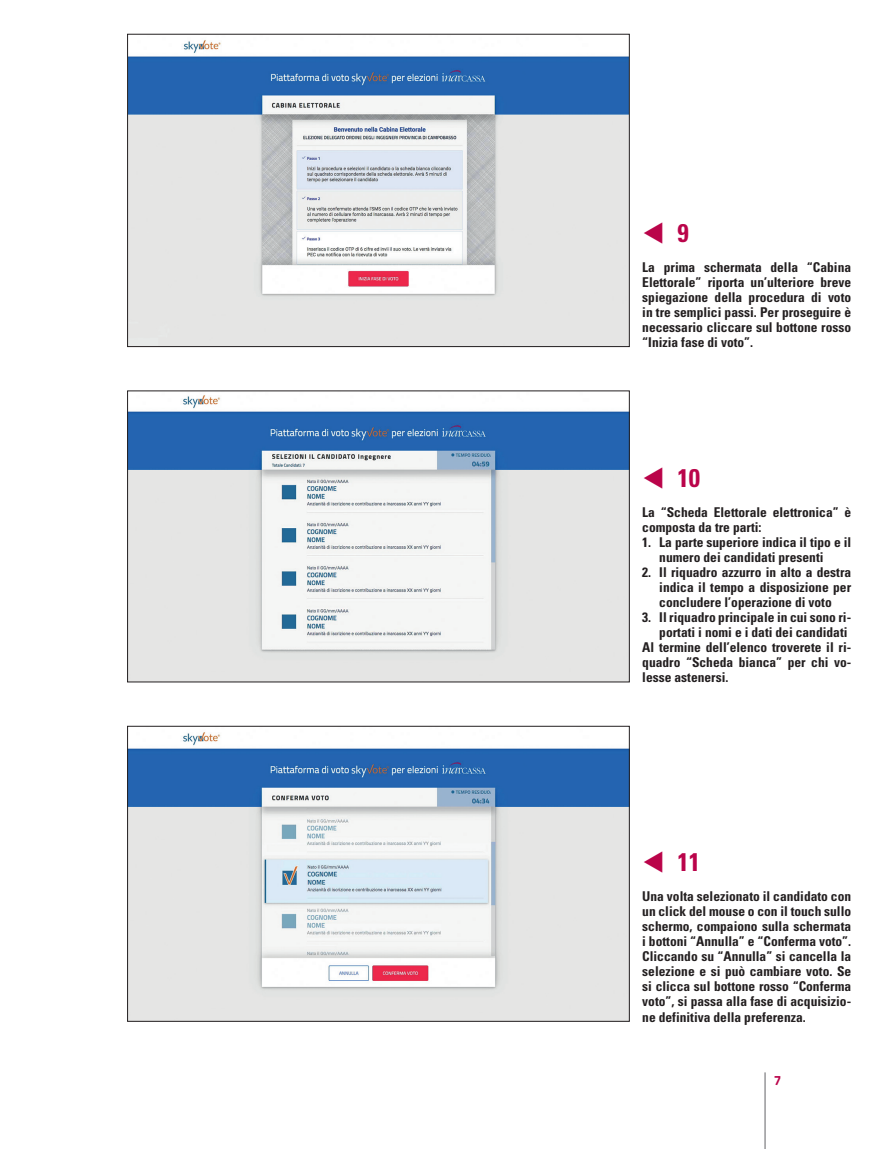
<style>
.page{position:relative;width:893px;height:1149px;background:#fff}
.page>*{position:absolute;margin:0;border:0;box-sizing:border-box;transform-origin:0 0}
.t1{font:700 condensed 25.5px "Univers LT Std";color:#ba044a}
.t2{font:700 condensed 13.5px/15px "Univers LT Std";color:#231f20;text-align:justify}
.t3{font:700 13.5px "Titillium";color:#ba044a}
</style>
<div class="page">
<hr style="left:765px;top:1071px;width:1px;height:77px;background:#636366">
<img style="left:129px;top:395px;width:498px;height:285px">
<img style="left:129px;top:732px;width:498px;height:287px">
<div style="left:127px;top:725px;width:502px;height:296px;border:1px solid #231f20"></div>
<img style="left:129px;top:40px;width:498px;height:304px">
<div style="left:127px;top:34px;width:502px;height:312px;border:1px solid #231f20"></div>
<h1 class="t1" style="left:642px;top:217px;width:48px">▼ 9</h1>
<p class="t2" style="left:642px;top:259px;width:210px">La prima schermata della “Cabina Elettorale” riporta un’ulteriore breve spiegazione della procedura di voto in tre semplici passi. Per proseguire è necessario cliccare sul bottone rosso “Inizia fase di voto”.</p>
<h1 class="t1" style="left:642px;top:462px;width:59px">▼ 10</h1>
<p class="t2" style="left:642px;top:504px;width:210px">La “Scheda Elettorale elettronica” è composta da tre parti:</p>
<p class="t2" style="left:659px;top:534px;width:193px;text-indent:-17px">1. La parte superiore indica il tipo e il numero dei candidati presenti</p>
<p class="t2" style="left:659px;top:564px;width:193px;text-indent:-17px">2. Il riquadro azzurro in alto a destra indica il tempo a disposizione per concludere l’operazione di voto</p>
<p class="t2" style="left:642px;top:609px;width:210px">3. Il riquadro principale in cui sono ri-</p>
<p class="t2" style="left:659px;top:624px;width:190px">portati i nomi e i dati dei candidati</p>
<p class="t2" style="left:642px;top:639px;width:210px">Al termine dell’elenco troverete il ri-</p>
<p class="t2" style="left:642px;top:654px;width:210px">quadro “Scheda bianca” per chi vo-</p>
<p class="t2" style="left:642px;top:669px;width:88px">lesse astenersi.</p>
<h1 class="t1" style="left:642px;top:846px;width:59px">▼ 11</h1>
<p class="t2" style="left:642px;top:888px;width:210px">Una volta selezionato il candidato con un click del mouse o con il touch sullo schermo, compaiono sulla schermata i bottoni “Annulla” e “Conferma voto”.<br>Cliccando su “Annulla” si cancella la selezione e si può cambiare voto. Se si clicca sul bottone rosso “Conferma voto”, si passa alla fase di acquisizio&shy;ne definitiva della preferenza.</p>
<p class="t3" style="left:774px;top:1069px;width:9px">7</p>
</div>
